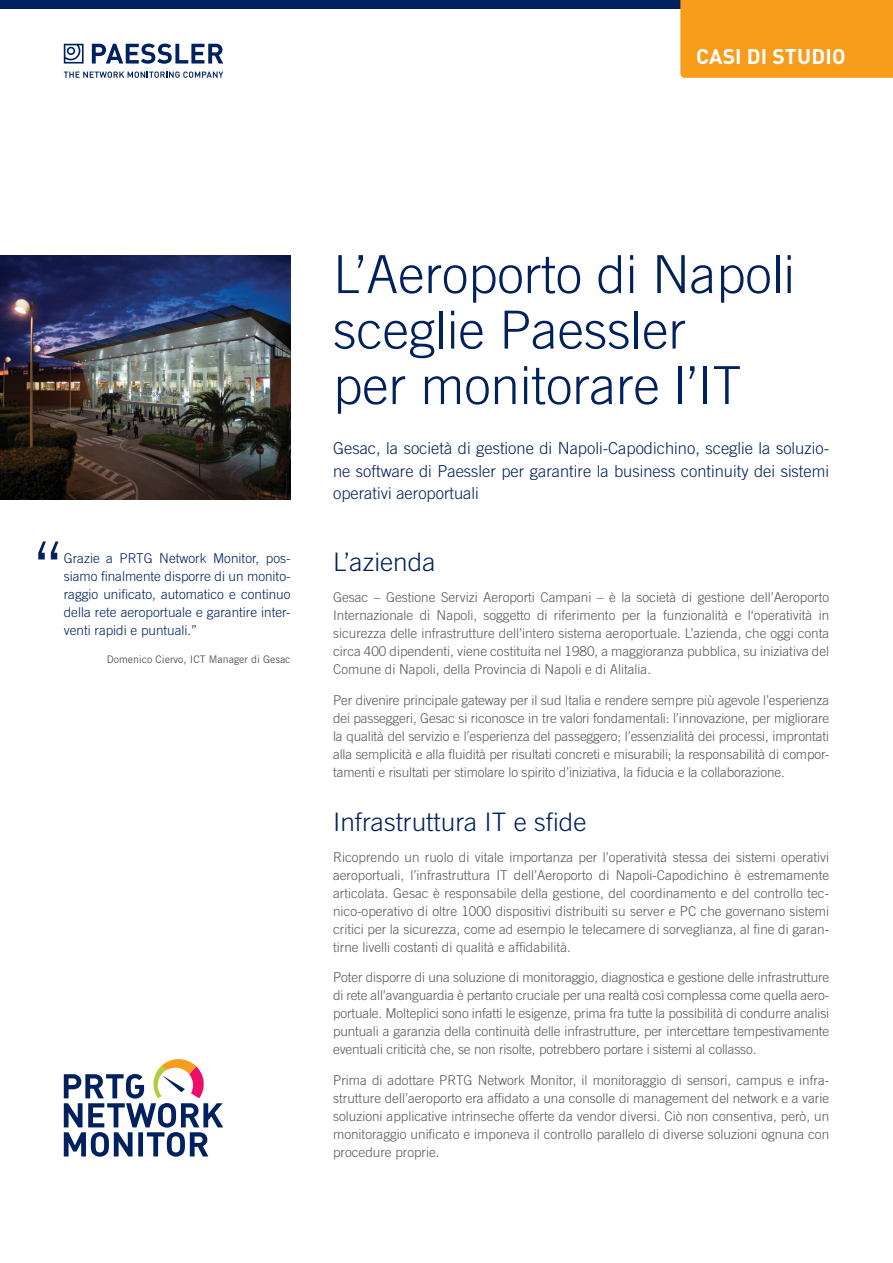
<style>
.page{position:relative;width:893px;height:1263px;background:#fff}
.page>*{position:absolute;margin:0;border:0;box-sizing:border-box;transform-origin:0 0}
.Überschrift_1{font:300 52.5px/55.5px "Trade Gothic LT Std";color:#00215d}
.Überschrift_2{font:300 25.5px "Trade Gothic LT Std";color:#00215d}
.Kategorie_Titelseite{font:700 21px "DINOT";letter-spacing:.01em;color:#fff}
.Einleitung{font:300 16.5px/22.5px "Trade Gothic LT Std";color:#00215d;text-align:justify}
.Fliesstext{font:300 13.5px/18px "Trade Gothic LT Std";color:#57585a;text-align:justify}
.Fliesstext_-_Blau{font:300 13.5px/18px "Trade Gothic LT Std";color:#00215d;text-align:justify}
.Bildunterschrift{font:10.5px "Trade Gothic LT Std";color:#57585a}
</style>
<div class="page">
<div style="left:0;top:0;width:893px;height:9px;background:#00215d"></div>
<svg style="left:64px;top:1059px;width:159px;height:98px"></svg>
<svg style="left:92px;top:44px;width:131px;height:20px"></svg>
<svg style="left:64px;top:72px;width:159px;height:6px"></svg>
<svg style="left:64px;top:44px;width:20px;height:20px"></svg>
<div style="left:680px;top:0;width:213px;height:78px;background:#f89c1c"></div>
<img style="left:0;top:255px;width:291px;height:244px">
<svg style="left:38px;top:541px;width:20px;height:18px"></svg>
<p class="Kategorie_Titelseite" style="left:696px;top:42px;width:151px">CASI DI STUDIO</p>
<p class="Fliesstext_-_Blau" style="left:64px;top:549px;width:228px">Grazie a PRTG Network Monitor, pos&shy;siamo finalmente disporre di un monito&shy;raggio unificato, automatico e continuo della rete aeroportuale e garantire inter&shy;venti rapidi e puntuali.”</p>
<p class="Bildunterschrift" style="left:107px;top:653px;width:185px">Domenico Ciervo, ICT Manager di Gesac</p>
<p class="Überschrift_1" style="left:333px;top:246px;width:463px">L’Aeroporto di Napoli sceglie Paessler<br>per monitorare l’IT</p>
<p class="Einleitung" style="left:333px;top:437px;width:498px">Gesac, la società di gestione di Napoli-Capodichino, sceglie la soluzio&shy;ne software di Paessler per garantire la business continuity dei sistemi operativi aeroportuali</p>
<p class="Überschrift_2" style="left:333px;top:547px;width:104px">L’azienda</p>
<p class="Fliesstext" style="left:333px;top:588px;width:498px">Gesac – Gestione Servizi Aeroporti Campani – è la società di gestione dell’Aeroporto Internazionale di Napoli, soggetto di riferimento per la funzionalità e l‘operatività in sicurezza delle infrastrutture dell’intero sistema aeroportuale. L’azienda, che oggi conta circa 400 dipendenti, viene costituita nel 1980, a maggioranza pubblica, su iniziativa del Comune di Napoli, della Provincia di Napoli e di Alitalia.</p>
<p class="Fliesstext" style="left:333px;top:691px;width:498px">Per divenire principale gateway per il sud Italia e rendere sempre più agevole l’esperienza dei passeggeri, Gesac si riconosce in tre valori fondamentali: l’innovazione, per migliorare la qualità del servizio e l’esperienza del passeggero; l’essenzialità dei processi, improntati alla semplicità e alla fluidità per risultati concreti e misurabili; la responsabilità di compor&shy;tamenti e risultati per stimolare lo spirito d’iniziativa, la fiducia e la collaborazione.</p>
<p class="Überschrift_2" style="left:333px;top:806px;width:255px">Infrastruttura IT e sfide</p>
<p class="Fliesstext" style="left:333px;top:847px;width:498px">Ricoprendo un ruolo di vitale importanza per l’operatività stessa dei sistemi operativi aeroportuali, l’infrastruttura IT dell’Aeroporto di Napoli-Capodichino è estremamente articolata. Gesac è responsabile della gestione, del coordinamento e del controllo tec&shy;nico-operativo di oltre 1000 dispositivi distribuiti su server e PC che governano sistemi critici per la sicurezza, come ad esempio le telecamere di sorveglianza, al fine di garan&shy;tirne livelli costanti di qualità e affidabilità.</p>
<p class="Fliesstext" style="left:333px;top:968px;width:498px">Poter disporre di una soluzione di monitoraggio, diagnostica e gestione delle infrastrutture di rete all’avanguardia è pertanto cruciale per una realtà così complessa come quella aero&shy;portuale. Molteplici sono infatti le esigenze, prima fra tutte la possibilità di condurre analisi puntuali a garanzia della continuità delle infrastrutture, per intercettare tempestivamente eventuali criticità che, se non risolte, potrebbero portare i sistemi al collasso.</p>
<p class="Fliesstext" style="left:333px;top:1071px;width:498px">Prima di adottare PRTG Network Monitor, il monitoraggio di sensori, campus e infra&shy;strutture dell’aeroporto era affidato a una consolle di management del network e a varie soluzioni applicative intrinseche offerte da vendor diversi. Ciò non consentiva, però, un monitoraggio unificato e imponeva il controllo parallelo di diverse soluzioni ognuna con procedure proprie.</p>
</div>
